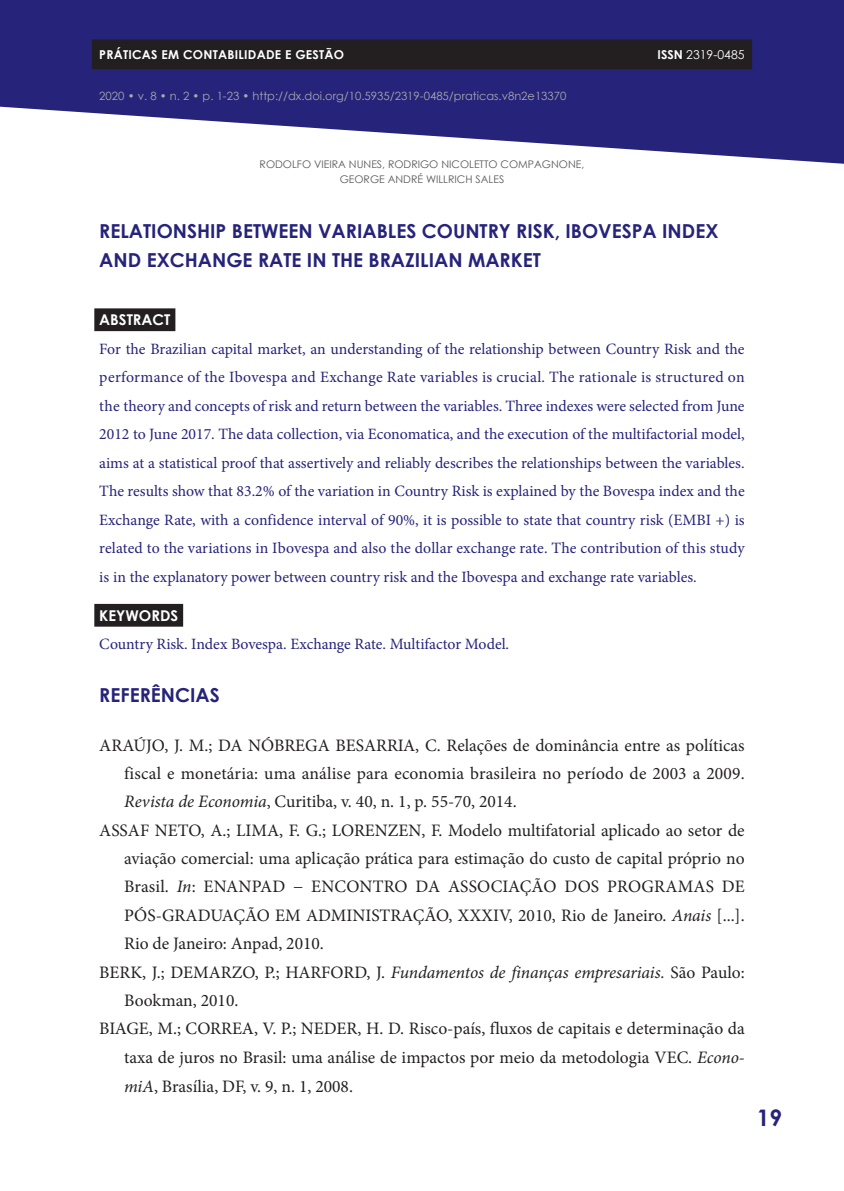
<style>
.page{position:relative;width:844px;height:1191px;background:#fff}
.page>*{position:absolute;margin:0;border:0;box-sizing:border-box;transform-origin:0 0}
.t1{font:700 22.75px "Century Gothic";color:#26237b}
.t2{font:700 19.25px/28.9px "Century Gothic";color:#26237b}
.t3{font:17.5px "Minion Pro";color:#231f20}
.t4{font:15.75px/28.5px "Minion Pro";letter-spacing:-.005em;color:#26237b;text-align:justify}
.t5{font:700 14.88px "Century Gothic";color:#fff}
.t6{font:700 12.25px "Century Gothic";letter-spacing:.02em;color:#fff}
.t7{font:12.25px "Century Gothic";color:#fff}
.t8{font:11.38px "Century Gothic";color:#a8a9ad}
.t9{font:10.5px/15.8px "Century Gothic";color:#57585a;text-align:center}
.s1{font-weight:700}
.s2{font-style:italic}
</style>
<div class="page">
<svg style="left:1px;top:0;width:842px;height:164px;fill:#26237b"></svg>
<svg style="left:0;top:0;width:1px;height:107px"></svg>
<div style="left:92px;top:39px;width:660px;height:30px;background:#231f20"></div>
<div style="left:94px;top:308px;width:81px;height:23px;background:#231f20"></div>
<div style="left:94px;top:604px;width:89px;height:22px;background:#231f20"></div>
<p class="t6" style="left:99px;top:45px;width:246px">PRÁTICAS EM CONTABILIDADE E GESTÃO</p>
<p class="t7" style="left:657px;top:46px;width:88px"><span class="s1">ISSN</span> 2319-0485</p>
<p class="t8" style="left:99px;top:88px;width:468px">2020 • v. 8 • n. 2 • p. 1-23 • http://dx.doi.org/10.5935/2319-0485/praticas.v8n2e13370</p>
<p class="t9" style="left:259px;top:156px;width:326px">RODOLFO VIEIRA NUNES, RODRIGO NICOLETTO COMPAGNONE,<br>GEORGE ANDRÉ WILLRICH SALES</p>
<p class="t2" style="left:99px;top:215px;width:620px">RELATIONSHIP BETWEEN VARIABLES COUNTRY RISK, IBOVESPA INDEX<br>AND EXCHANGE RATE IN THE BRAZILIAN MARKET</p>
<p class="t5" style="left:99px;top:308px;width:73px">ABSTRACT</p>
<p class="t4" style="left:99px;top:334px;width:646px">For the Brazilian capital market, an understanding of the relationship between Country Risk and the performance of the Ibovespa and Exchange Rate variables is crucial. The rationale is structured on the theory and concepts of risk and return between the variables. Three indexes were selected from June 2012 to June 2017. The data collection, via Economatica, and the execution of the multifactorial model, aims at a statistical proof that assertively and reliably describes the relationships between the variables.<br>The results show that 83.2% of the variation in Country Risk is explained by the Bovespa index and the Exchange Rate, with a confidence interval of 90%, it is possible to state that country risk (EMBI +) is related to the variations in Ibovespa and also the dollar exchange rate. The contribution of this study is in the explanatory power between country risk and the Ibovespa and exchange rate variables.</p>
<p class="t5" style="left:99px;top:604px;width:80px">KEYWORDS</p>
<p class="t4" style="left:99px;top:630px;width:411px">Country Risk. Index Bovespa. Exchange Rate. Multifactor Model.</p>
<p class="t2" style="left:99px;top:680px;width:122px">REFERÊNCIAS</p>
<p class="t3" style="left:99px;top:733px;width:646px">ARAÚJO, J. M.; DA NÓBREGA BESARRIA, C. Relações de dominância entre as políticas</p>
<p class="t3" style="left:124px;top:761px;width:622px">fiscal e monetária: uma análise para economia brasileira no período de 2003 a 2009.</p>
<p class="t3" style="left:124px;top:790px;width:394px"><span class="s2">Revista de Economia</span>, Curitiba, v. 40, n. 1, p. 55-70, 2014.</p>
<p class="t3" style="left:99px;top:818px;width:646px">ASSAF NETO, A.; LIMA, F. G.; LORENZEN, F. Modelo multifatorial aplicado ao setor de</p>
<p class="t3" style="left:124px;top:846px;width:622px">aviação comercial: uma aplicação prática para estimação do custo de capital próprio no</p>
<p class="t3" style="left:124px;top:875px;width:622px">Brasil. <span class="s2">In</span>: ENANPAD − ENCONTRO DA ASSOCIAÇÃO DOS PROGRAMAS DE</p>
<p class="t3" style="left:124px;top:903px;width:622px">PÓS-GRADUAÇÃO EM ADMINISTRAÇÃO, XXXIV, 2010, Rio de Janeiro. <span class="s2">Anais</span> [...].</p>
<p class="t3" style="left:124px;top:932px;width:201px">Rio de Janeiro: Anpad, 2010.</p>
<p class="t3" style="left:99px;top:960px;width:646px">BERK, J.; DEMARZO, P.; HARFORD, J. <span class="s2">Fundamentos de finanças empresariais.</span> São Paulo:</p>
<p class="t3" style="left:124px;top:988px;width:116px">Bookman, 2010.</p>
<p class="t3" style="left:99px;top:1017px;width:646px">BIAGE, M.; CORREA, V. P.; NEDER, H. D. Risco-país, fluxos de capitais e determinação da</p>
<p class="t3" style="left:124px;top:1045px;width:622px">taxa de juros no Brasil: uma análise de impactos por meio da metodologia VEC. <span class="s2">Econo-</span></p>
<p class="t3" style="left:124px;top:1074px;width:230px"><span class="s2">miA</span>, Brasília, DF, v. 9, n. 1, 2008.</p>
<h1 class="t1" style="left:756px;top:1100px;width:27px">19</h1>
</div>
